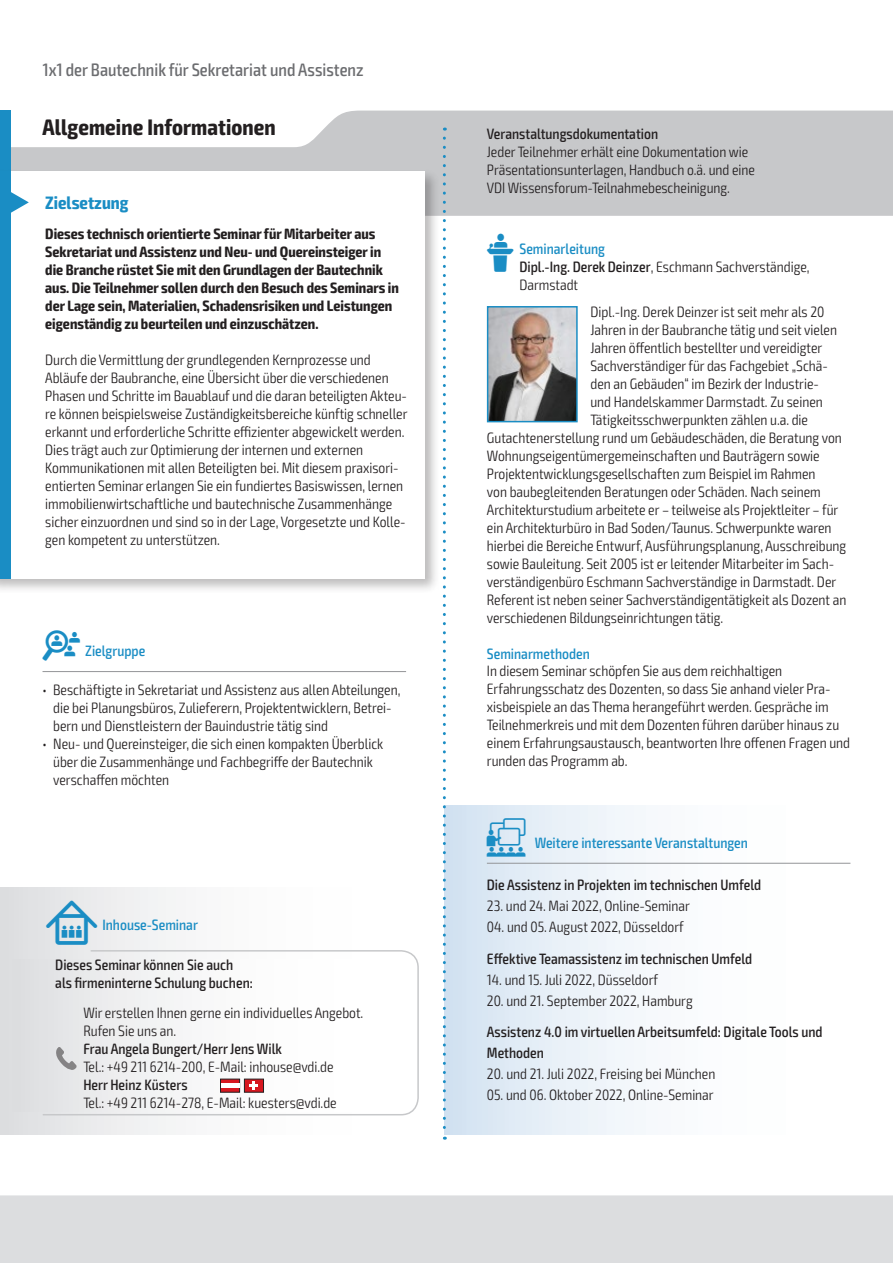
<style>
.page{position:relative;width:893px;height:1263px;background:#fff}
.page>*{position:absolute;margin:0;border:0;box-sizing:border-box;transform-origin:0 0}
.t1{font:700 condensed 22.5px "Exo 2";letter-spacing:.005em;color:#231f20}
.t2{font:500 condensed 18px "Exo 2";color:#6c6d70}
.t3{font:700 condensed 18px "Exo 2";color:#1a8dc4}
.t4{font:300 condensed 15px/18px "Exo 2";color:#231f20}
.t5{font:700 condensed 15px/18px "Exo 2";color:#231f20}
.t6{font:500 condensed 15px/21px "Exo 2";color:#231f20}
.t7{font:500 condensed 15px "Exo 2";color:#1a8dc4}
.s1{font-family:"VDI Iconset S4 A Regular";font-weight:400;font-stretch:normal}
.s2{font-family:"VDI Iconset S4 A Regular";font-weight:400;font-stretch:normal;font-size:15.45px}
.s3{font-family:"VDI Iconset S4 A Regular";font-weight:400;font-stretch:normal;color:#1a8dc4}
.s4{font-weight:500;color:#1a8dc4}
.s5{font-weight:500}
.s6{font-family:"VDI Iconset S4 A Regular";font-weight:400;font-stretch:normal;font-size:19.5px}
</style>
<div class="page">
<div style="left:0;top:1195px;width:893px;height:68px;background:#dcdddf"></div>
<svg style="left:11px;top:111px;width:881px;height:105px;fill:#c7c8ca"></svg>
<hr style="left:892px;top:111px;width:1px;height:105px;background:#1a8dc4">
<div style="left:0;top:111px;width:11px;height:63px;background:#1a8dc4"></div>
<div style="left:444px;top:806px;width:406px;height:328px;background:linear-gradient(to right,#d9e6f3,#fff)"></div>
<hr style="left:487px;top:863px;width:363px;height:1px;background:#939598">
<hr style="left:43px;top:671px;width:363px;height:1px;background:#939598">
<div style="left:0;top:168px;width:440px;height:426px;background:#231f20;opacity:.3"></div>
<div style="left:0;top:171px;width:424px;height:408px;background:#fff"></div>
<div style="left:0;top:171px;width:11px;height:408px;background:#1a8dc4"></div>
<svg style="left:11px;top:192px;width:18px;height:21px"></svg>
<img style="left:490px;top:309px;width:85px;height:110px">
<div style="left:487px;top:306px;width:91px;height:116px;border:2px solid #1a8dc4"></div>
<div style="left:0;top:887px;width:419px;height:247px;background:linear-gradient(to right,#e2e3e5,#fff)"></div>
<svg style="left:42px;top:949px;width:377px;height:167px"></svg>
<div style="left:13px;top:959px;width:382px;height:152px;background:linear-gradient(to right,#e3e3e5,#fff)"></div>
<svg style="left:220px;top:1079px;width:44px;height:13px"></svg>
<div style="left:221px;top:1083px;width:18px;height:5px;background:#fff"></div>
<svg style="left:56px;top:1047px;width:21px;height:23px"></svg>
<svg style="left:443px;top:138px;width:3px;height:1002px"></svg>
<p class="t2" style="left:43px;top:59px;width:323px">1x1 der Bautechnik für Sekretariat und Assistenz</p>
<h1 class="t1" style="left:43px;top:113px;width:235px">Allgemeine Informationen</h1>
<p class="t6" style="left:487px;top:124px;width:173px">Veranstaltungsdokumentation</p>
<p class="t4" style="left:487px;top:143px;width:270px">Jeder Teilnehmer erhält eine Dokumentation wie<br>Präsentationsunterlagen, Handbuch o.ä. und eine<br>VDI Wissensforum-Teilnahmebescheinigung.</p>
<p class="t3" style="left:45px;top:192px;width:85px">Zielsetzung</p>
<p class="t5" style="left:45px;top:225px;width:355px">Dieses technisch orientierte Seminar für Mitarbeiter aus Sekretariat und Assistenz und Neu- und Quereinsteiger in die Branche rüstet Sie mit den Grundlagen der Bautechnik aus. Die Teilnehmer sollen durch den Besuch des Seminars in der Lage sein, Materialien, Schadensrisiken und Leistungen eigenständig zu beurteilen und einzuschätzen.</p>
<p class="t4" style="left:45px;top:351px;width:364px">Durch die Vermittlung der grundlegenden Kernprozesse und Abläufe der Baubranche, eine Übersicht über die verschiedenen Phasen und Schritte im Bauablauf und die daran beteiligten Akteu&shy;re können beispielsweise Zuständigkeitsbereiche künftig schneller erkannt und erforderliche Schritte effizienter abgewickelt werden.<br>Dies trägt auch zur Optimierung der internen und externen Kommunikationen mit allen Beteiligten bei. Mit diesem praxisori&shy;entierten Seminar erlangen Sie ein fundiertes Basiswissen, lernen immobilienwirtschaftliche und bautechnische Zusammenhänge sicher einzuordnen und sind so in der Lage, Vorgesetzte und Kolle&shy;gen kompetent zu unterstützen.</p>
<p class="t7" style="left:43px;top:642px;width:104px"><span class="s1">Z</span> Zielgruppe</p>
<p class="t4" style="left:53px;top:681px;width:349px;text-indent:-11px">• Beschäftigte in Sekretariat und Assistenz aus allen Abteilungen, die bei Planungsbüros, Zulieferern, Projektentwicklern, Betrei&shy;bern und Dienstleistern der Bauindustrie tätig sind</p>
<p class="t4" style="left:53px;top:735px;width:332px;text-indent:-11px">• Neu- und Quereinsteiger, die sich einen kompakten Überblick über die Zusammenhänge und Fachbegriffe der Bautechnik verschaffen möchten</p>
<p class="t7" style="left:46px;top:916px;width:153px"><span class="s2">I</span> Inhouse-Seminar</p>
<p class="t6" style="left:55px;top:955px;width:199px;line-height:18px">Dieses Seminar können Sie auch als firmeninterne Schulung buchen:</p>
<p class="t4" style="left:83px;top:1004px;width:282px">Wir erstellen Ihnen gerne ein individuelles Angebot.<br>Rufen Sie uns an.</p>
<p class="t6" style="left:83px;top:1039px;width:200px">Frau Angela Bungert/Herr Jens Wilk</p>
<p class="t4" style="left:83px;top:1058px;width:252px">Tel.: +49 211 6214-200, E-Mail: inhouse@vdi.de</p>
<p class="t6" style="left:83px;top:1075px;width:106px">Herr Heinz Küsters</p>
<p class="t4" style="left:83px;top:1094px;width:255px">Tel.: +49 211 6214-278, E-Mail: kuesters@vdi.de</p>
<p class="t4" style="left:519px;top:240px;width:292px;text-indent:-33px"><span class="s3">L</span> <span class="s4">Seminarleitung<br></span><span class="s5">Dipl.-Ing. Derek Deinzer</span>, Eschmann Sachverständige,<br>Darmstadt</p>
<p class="t4" style="left:590px;top:303px;width:235px">Dipl.-Ing. Derek Deinzer ist seit mehr als 20</p>
<p class="t4" style="left:590px;top:321px;width:248px">Jahren in der Baubranche tätig und seit vielen</p>
<p class="t4" style="left:590px;top:339px;width:233px">Jahren öffentlich bestellter und vereidigter</p>
<p class="t4" style="left:590px;top:357px;width:239px">Sachverständiger für das Fachgebiet „Schä-</p>
<p class="t4" style="left:590px;top:375px;width:230px">den an Gebäuden“ im Bezirk der Industrie-</p>
<p class="t4" style="left:590px;top:393px;width:234px">und Handelskammer Darmstadt. Zu seinen</p>
<p class="t4" style="left:590px;top:411px;width:219px">Tätigkeitsschwerpunkten zählen u.a. die</p>
<p class="t4" style="left:487px;top:429px;width:356px">Gutachtenerstellung rund um Gebäudeschäden, die Beratung von</p>
<p class="t4" style="left:487px;top:447px;width:334px">Wohnungseigentümergemeinschaften und Bauträgern sowie</p>
<p class="t4" style="left:487px;top:465px;width:330px">Projektentwicklungsgesellschaften zum Beispiel im Rahmen</p>
<p class="t4" style="left:487px;top:483px;width:335px">von baubegleitenden Beratungen oder Schäden. Nach seinem</p>
<p class="t4" style="left:487px;top:501px;width:353px">Architekturstudium arbeitete er – teilweise als Projektleiter – für</p>
<p class="t4" style="left:487px;top:519px;width:346px">ein Architekturbüro in Bad Soden/Taunus. Schwerpunkte waren</p>
<p class="t4" style="left:487px;top:537px;width:361px">hierbei die Bereiche Entwurf, Ausführungsplanung, Ausschreibung</p>
<p class="t4" style="left:487px;top:555px;width:349px">sowie Bauleitung. Seit 2005 ist er leitender Mitarbeiter im Sach-</p>
<p class="t4" style="left:487px;top:573px;width:351px">verständigenbüro Eschmann Sachverständige in Darmstadt. Der</p>
<p class="t4" style="left:487px;top:591px;width:361px">Referent ist neben seiner Sachverständigentätigkeit als Dozent an</p>
<p class="t4" style="left:487px;top:609px;width:238px">verschiedenen Bildungseinrichtungen tätig.</p>
<p class="t7" style="left:487px;top:644px;width:104px">Seminarmethoden</p>
<p class="t4" style="left:487px;top:662px;width:365px">In diesem Seminar schöpfen Sie aus dem reichhaltigen Erfahrungsschatz des Dozenten, so dass Sie anhand vieler Pra&shy;xisbeispiele an das Thema herangeführt werden. Gespräche im Teilnehmerkreis und mit dem Dozenten führen darüber hinaus zu einem Erfahrungsaustausch, beantworten Ihre offenen Fragen und runden das Programm ab.</p>
<p class="t7" style="left:487px;top:834px;width:263px"><span class="s6">W</span> Weitere interessante Veranstaltungen</p>
<p class="t6" style="left:487px;top:875px;width:276px">Die Assistenz in Projekten im technischen Umfeld</p>
<p class="t4" style="left:487px;top:897px;width:205px">23. und 24. Mai 2022, Online-Seminar</p>
<p class="t4" style="left:487px;top:918px;width:198px">04. und 05. August 2022, Düsseldorf</p>
<p class="t6" style="left:487px;top:948px;width:267px">Effektive Teamassistenz im technischen Umfeld</p>
<p class="t4" style="left:487px;top:971px;width:173px">14. und 15. Juli 2022, Düsseldorf</p>
<p class="t4" style="left:487px;top:992px;width:207px">20. und 21. September 2022, Hamburg</p>
<p class="t6" style="left:487px;top:1022px;width:337px">Assistenz 4.0 im virtuellen Arbeitsumfeld: Digitale Tools und<br>Methoden</p>
<p class="t4" style="left:487px;top:1065px;width:230px">20. und 21. Juli 2022, Freising bei München</p>
<p class="t4" style="left:487px;top:1086px;width:228px">05. und 06. Oktober 2022, Online-Seminar</p>
</div>
